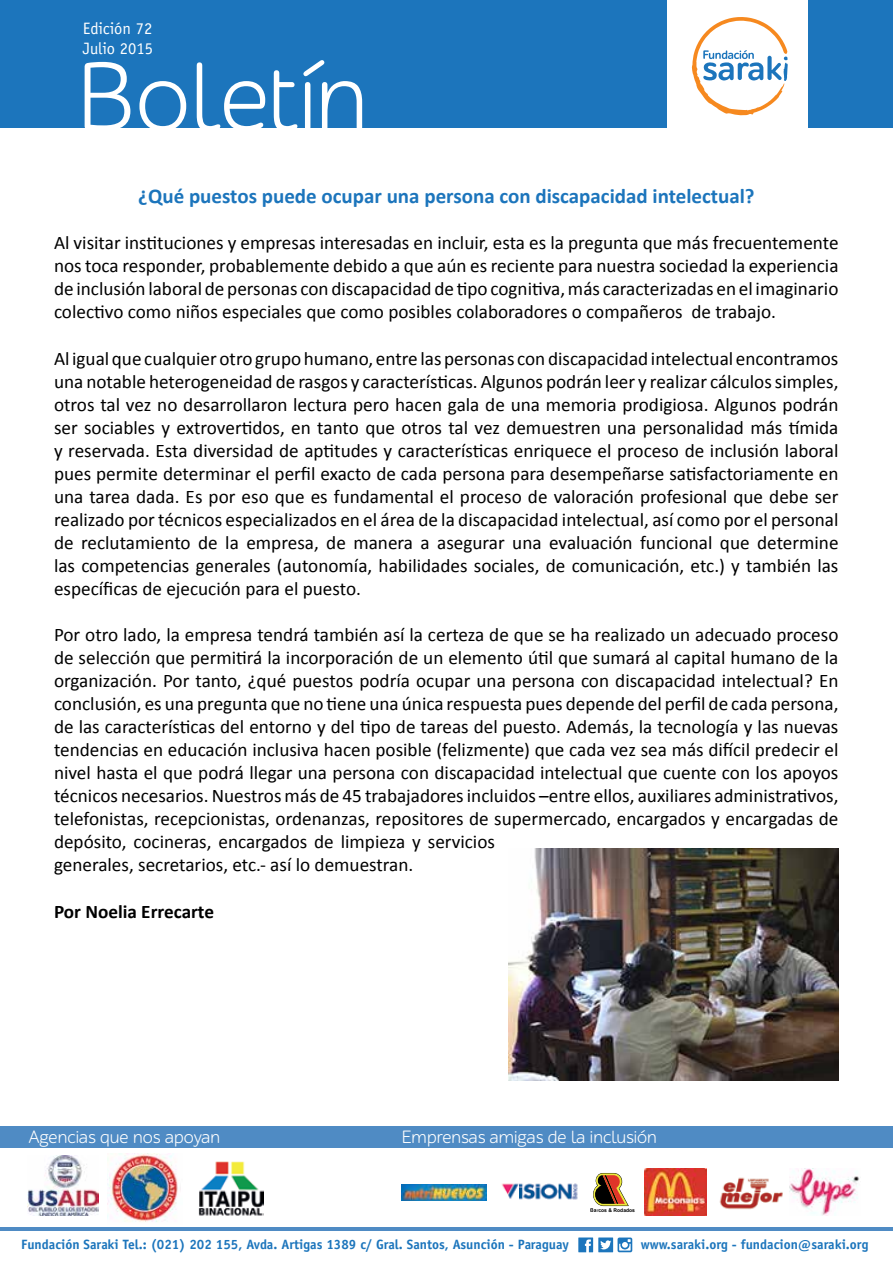
<style>
.page{position:relative;width:893px;height:1263px;background:#fff}
.page>*{position:absolute;margin:0;border:0;box-sizing:border-box;transform-origin:0 0}
.t1{font:98.25px "ALS Schlangesans";color:#fff}
.t2{font:700 21px "Calibri";color:#1c75bc}
.t3{font:19.2px/23.1px "Calibri";color:#000;text-align:justify}
.t4{font:700 19.2px "Calibri";color:#000}
.t5{font:18px "ALS Schlangesans";color:#fff}
.t6{font:16.5px/19.8px "Officina Sans Std";color:#fff}
.t7{font:700 13.5px "Officina Sans Std";color:#1c75bc}
.t8{font:700 5.1px "Arial";color:#000}
</style>
<div class="page">
<div style="left:0;top:0;width:666px;height:128px;background:#1c75bc"></div>
<div style="left:808px;top:0;width:85px;height:128px;background:#1c75bc"></div>
<svg style="left:691px;top:17px;width:97px;height:99px"></svg>
<div style="left:0;top:1126px;width:893px;height:22px;background:#4f8bc4"></div>
<svg style="left:578px;top:1237px;width:54px;height:15px"></svg>
<img style="left:27px;top:1156px;width:72px;height:60px">
<img style="left:108px;top:1153px;width:73px;height:69px">
<img style="left:199px;top:1161px;width:65px;height:55px">
<hr style="left:1px;top:1228px;width:892px;height:3px;background:#4f8bc4">
<img style="left:719px;top:1177px;width:64px;height:33px">
<img style="left:481px;top:1183px;width:97px;height:18px">
<svg style="left:590px;top:1173px;width:39px;height:39px"></svg>
<img style="left:402px;top:1184px;width:84px;height:16px">
<img style="left:645px;top:1169px;width:62px;height:47px">
<img style="left:789px;top:1168px;width:71px;height:48px">
<img style="left:509px;top:849px;width:330px;height:231px">
<p class="t6" style="left:83px;top:19px;width:72px">Edición 72<br>Julio 2015</p>
<h1 class="t1" style="left:77px;top:42px;width:293px">Boletín</h1>
<p class="t2" style="left:138px;top:181px;width:618px">¿Qué puestos puede ocupar una persona con discapacidad intelectual?</p>
<p class="t3" style="left:54px;top:231px;width:786px">Al visitar instituciones y empresas interesadas en incluir, esta es la pregunta que más frecuentemente nos toca responder, probablemente debido a que aún es reciente para nuestra sociedad la experiencia de inclusión laboral de personas con discapacidad de tipo cognitiva, más caracterizadas en el imaginario colectivo como niños especiales que como posibles colaboradores o compañeros de trabajo.</p>
<p class="t3" style="left:54px;top:346px;width:786px">Al igual que cualquier otro grupo humano, entre las personas con discapacidad intelectual encontramos una notable heterogeneidad de rasgos y características. Algunos podrán leer y realizar cálculos simples, otros tal vez no desarrollaron lectura pero hacen gala de una memoria prodigiosa. Algunos podrán ser sociables y extrovertidos, en tanto que otros tal vez demuestren una personalidad más tímida y reservada. Esta diversidad de aptitudes y características enriquece el proceso de inclusión laboral pues permite determinar el perfil exacto de cada persona para desempeñarse satisfactoriamente en una tarea dada. Es por eso que es fundamental el proceso de valoración profesional que debe ser realizado por técnicos especializados en el área de la discapacidad intelectual, así como por el personal de reclutamiento de la empresa, de manera a asegurar una evaluación funcional que determine las competencias generales (autonomía, habilidades sociales, de comunicación, etc.) y también las específicas de ejecución para el puesto.</p>
<p class="t3" style="left:54px;top:623px;width:786px;text-align:left">Por otro lado, la empresa tendrá también así la certeza de que se ha realizado un adecuado proceso de selección que permitirá la incorporación de un elemento útil que sumará al capital humano de la organización. Por tanto, ¿qué puestos podría ocupar una persona con discapacidad intelectual? En conclusión, es una pregunta que no tiene una única respuesta pues depende del perfil de cada persona, de las características del entorno y del tipo de tareas del puesto. Además, la tecnología y las nuevas tendencias en educación inclusiva hacen posible (felizmente) que cada vez sea más difícil predecir el nivel hasta el que podrá llegar una persona con discapacidad intelectual que cuente con los apoyos técnicos necesarios. Nuestros más de 45 trabajadores incluidos –entre ellos, auxiliares administrativos, telefonistas, recepcionistas, ordenanzas, repositores de supermercado, encargados y encargadas de depósito, cocineras, encargados de limpieza y servicios<br>generales, secretarios, etc.- así lo demuestran.</p>
<p class="t4" style="left:54px;top:897px;width:162px">Por Noelia Errecarte</p>
<p class="t5" style="left:29px;top:1127px;width:193px">Agencias que nos apoyan</p>
<p class="t5" style="left:402px;top:1127px;width:257px">Emprensas amigas de la inclusión</p>
<p class="t8" style="left:590px;top:1206px;width:47px">Barcos &amp; Rodados</p>
<p class="t7" style="left:21px;top:1236px;width:549px">Fundación Saraki Tel.: (021) 202 155, Avda. Artigas 1389 c/ Gral. Santos, Asunción - Paraguay</p>
<p class="t7" style="left:641px;top:1236px;width:229px">www.saraki.org - fundacion@saraki.org</p>
</div>
